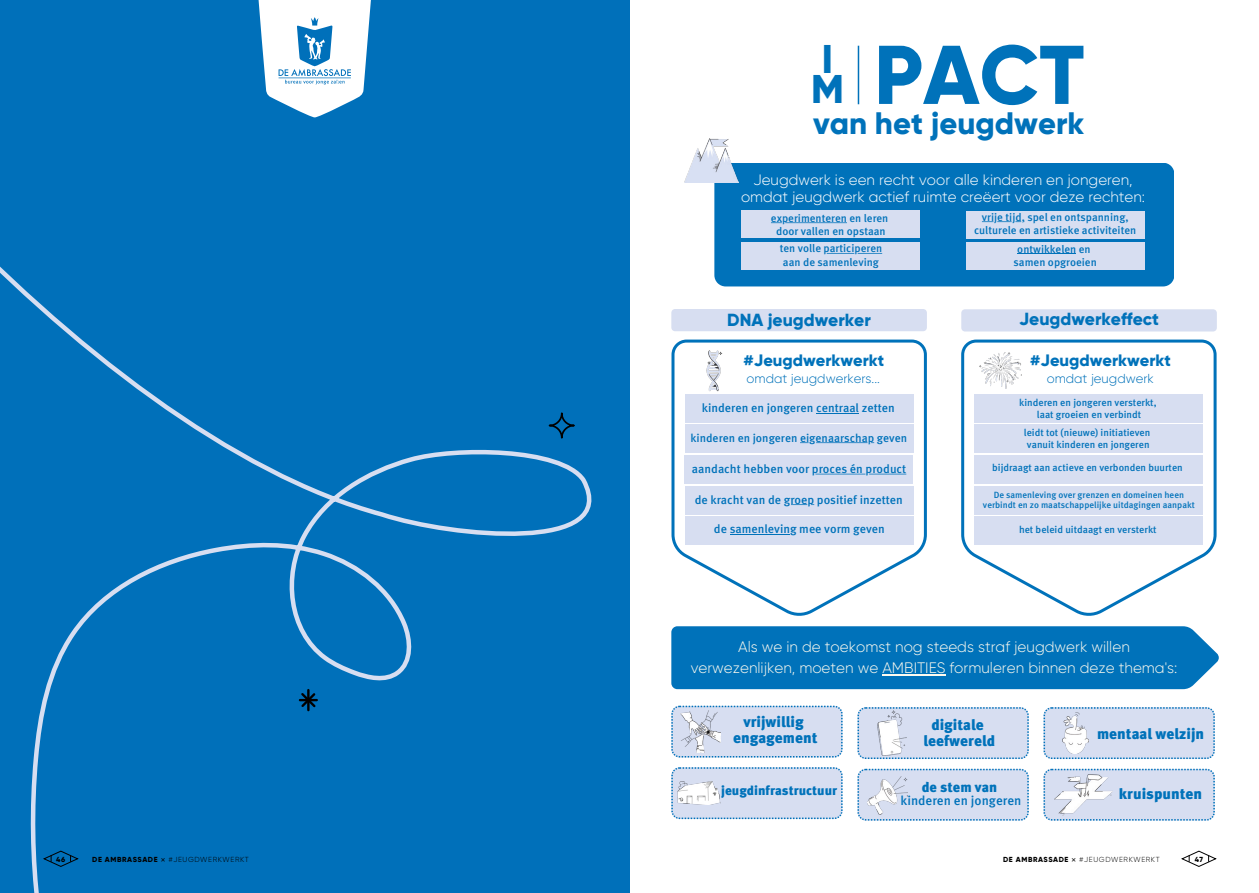
<style>
.page{position:relative;width:1259px;height:893px;background:#fff}
.page>*{position:absolute;margin:0;border:0;box-sizing:border-box;transform-origin:0 0}
.t1{font:800 83.1px "Gilroy";color:#0072ba}
.t2{font:800 40.05px/30px "Gilroy";color:#0072ba}
.t3{font:800 31.05px "Gilroy";color:#0072ba}
.t4{font:800 17.55px "Gilroy";color:#0072ba}
.t5{font:800 16.5px "Gilroy";color:#0072ba}
.t6{font:300 15.15px/21px "Gilroy";color:#fdfaef;text-align:center}
.t7{font:300 15px/16.5px "Gilroy";color:#fff;text-align:center}
.t8{font:900 15px/15.8px "Meta Pro";color:#0072ba;text-align:center}
.t9{font:900 13.95px "Meta Pro";color:#0072ba}
.t10{font:300 13.05px "Gilroy";color:#0072ba}
.t11{font:900 13.05px "Meta Pro";color:#0072ba}
.t12{font:500 13.05px "Meta Pro";color:#0072ba}
.t13{font:500 12px "Meta Pro";color:#0072ba}
.t14{font:500 11.55px "Meta Pro";color:#0072ba}
.t15{font:500 10.95px/13.5px "Meta Pro";color:#0072ba;text-align:center}
.t16{font:500 10.05px/12px "Meta Pro";color:#0072ba;text-align:center}
.t17{font:500 9px/9.8px "Meta Pro";color:#0072ba;text-align:center}
.t18{font:300 7.35px "Gilroy";letter-spacing:.085em;color:#000}
.t19{font:800 7.35px "Gilroy";color:#000}
.s1{font-weight:800}
.s2{font-family:"Moderat";font-weight:400}
</style>
<div class="page">
<svg style="left:671px;top:340px;width:256px;height:276px"></svg>
<div style="left:714px;top:163px;width:460px;height:123px;background:#0072ba"></div>
<hr style="left:857px;top:46px;width:2px;height:58px;background:#0072ba">
<div style="left:671px;top:309px;width:256px;height:22px;background:#d7def1"></div>
<div style="left:961px;top:309px;width:255px;height:22px;background:#d7def1"></div>
<svg style="left:961px;top:340px;width:255px;height:276px"></svg>
<div style="left:741px;top:211px;width:179px;height:27px;background:#d7def1"></div>
<div style="left:741px;top:242px;width:179px;height:27px;background:#d7def1"></div>
<div style="left:966px;top:211px;width:178px;height:27px;background:#d7def1"></div>
<div style="left:966px;top:243px;width:178px;height:27px;background:#d7def1"></div>
<div style="left:671px;top:626px;width:547px;height:63px;background:#0072ba"></div>
<div style="left:974px;top:486px;width:229px;height:28px;background:#d7def1"></div>
<div style="left:974px;top:517px;width:228px;height:28px;background:#d7def1"></div>
<div style="left:974px;top:455px;width:228px;height:29px;background:#d7def1"></div>
<div style="left:974px;top:425px;width:229px;height:28px;background:#d7def1"></div>
<div style="left:974px;top:395px;width:228px;height:28px;background:#d7def1"></div>
<img style="left:684px;top:139px;width:54px;height:44px">
<img style="left:699px;top:344px;width:30px;height:54px">
<img style="left:979px;top:352px;width:42px;height:37px">
<hr style="left:882px;top:674px;width:63px;height:2px;background:#fdfaef">
<hr style="left:816px;top:413px;width:43px;height:1px;background:#0072ba">
<hr style="left:785px;top:222px;width:62px;height:1px;background:#0072ba">
<svg style="left:826px;top:253px;width:56px;height:1px"></svg>
<svg style="left:982px;top:221px;width:43px;height:1px"></svg>
<hr style="left:1017px;top:254px;width:59px;height:1px;background:#0072ba">
<svg style="left:671px;top:706px;width:171px;height:51px;background:#cfdaef"></svg>
<svg style="left:671px;top:767px;width:171px;height:52px;background:#cfdaee"></svg>
<svg style="left:857px;top:707px;width:171px;height:52px;background:#ced9ee"></svg>
<svg style="left:857px;top:769px;width:171px;height:52px;background:#cfdaee"></svg>
<svg style="left:1043px;top:707px;width:171px;height:52px;background:#cfdaee"></svg>
<svg style="left:1043px;top:769px;width:171px;height:52px;background:#ced9ee"></svg>
<img style="left:867px;top:777px;width:40px;height:37px">
<img style="left:676px;top:781px;width:44px;height:24px">
<img style="left:681px;top:710px;width:39px;height:43px">
<img style="left:877px;top:710px;width:29px;height:45px">
<img style="left:1062px;top:712px;width:27px;height:42px">
<img style="left:1054px;top:774px;width:58px;height:41px">
<hr style="left:816px;top:442px;width:51px;height:1px;background:#0072ba">
<hr style="left:869px;top:474px;width:37px;height:1px;background:#0072ba">
<hr style="left:815px;top:474px;width:50px;height:1px;background:#0072ba">
<svg style="left:791px;top:504px;width:23px;height:1px"></svg>
<hr style="left:729px;top:534px;width:60px;height:1px;background:#0072ba">
<div style="left:0;top:0;width:622px;height:893px;background:#0070ba"></div>
<svg style="left:257px;top:0;width:115px;height:117px"></svg>
<div style="left:548px;top:412px;width:27px;height:27px;border:2px solid #000;border-radius:50%"></div>
<hr style="left:307px;top:690px;width:2px;height:20px;background:#000">
<svg style="left:299px;top:691px;width:19px;height:18px"></svg>
<svg style="left:43px;top:850px;width:37px;height:17px"></svg>
<svg style="left:1181px;top:850px;width:36px;height:17px"></svg>
<h1 class="t1" style="left:874px;top:22px;width:212px">PACT</h1>
<h3 class="t3" style="left:813px;top:104px;width:273px">van het jeugdwerk</h3>
<h3 class="t7" style="left:741px;top:171px;width:405px">Jeugdwerk is een recht voor alle kinderen en jongeren, omdat jeugdwerk actief ruimte creëert voor deze rechten:</h3>
<h2 class="t2" style="left:811px;top:44px;width:34px">I<br>M</h2>
<p class="t15" style="left:771px;top:211px;width:119px">experimenteren en leren door vallen en opstaan</p>
<p class="t15" style="left:779px;top:242px;width:104px">ten volle participeren aan de samenleving</p>
<p class="t15" style="left:974px;top:210px;width:164px">vrije tijd, spel en ontspanning, culturele en artistieke activiteiten</p>
<p class="t15" style="left:1013px;top:242px;width:85px">ontwikkelen en samen opgroeien</p>
<h3 class="t4" style="left:727px;top:308px;width:145px">DNA jeugdwerker</h3>
<h3 class="t4" style="left:1019px;top:308px;width:141px">Jeugdwerkeffect</h3>
<h3 class="t5" style="left:743px;top:350px;width:142px">#Jeugdwerkwerkt</h3>
<h3 class="t5" style="left:1030px;top:350px;width:142px">#Jeugdwerkwerkt</h3>
<p class="t10" style="left:746px;top:371px;width:135px">omdat jeugdwerkers...</p>
<p class="t10" style="left:1046px;top:370px;width:109px">omdat jeugdwerk</p>
<p class="t13" style="left:702px;top:400px;width:194px">kinderen en jongeren centraal zetten</p>
<p class="t16" style="left:1019px;top:397px;width:139px">kinderen en jongeren versterkt, laat groeien en verbindt</p>
<p class="t14" style="left:690px;top:430px;width:218px">kinderen en jongeren eigenaarschap geven</p>
<p class="t13" style="left:692px;top:461px;width:216px">aandacht hebben voor proces én product</p>
<p class="t13" style="left:694px;top:492px;width:210px">de kracht van de groep positief inzetten</p>
<p class="t13" style="left:714px;top:522px;width:172px">de samenleving mee vorm geven</p>
<p class="t16" style="left:1024px;top:427px;width:128px">leidt tot (nieuwe) initiatieven vanuit kinderen en jongeren</p>
<p class="t16" style="left:992px;top:462px;width:192px">bijdraagt aan actieve en verbonden buurten</p>
<p class="t17" style="left:983px;top:490px;width:213px">De samenleving over grenzen en domeinen heen verbindt en zo maatschappelijke uitdagingen aanpakt</p>
<p class="t16" style="left:1019px;top:523px;width:139px">het beleid uitdaagt en versterkt</p>
<h3 class="t6" style="left:690px;top:636px;width:488px">Als we in de toekomst nog steeds straf jeugdwerk willen verwezenlijken, moeten we AMBITIES formuleren binnen deze thema's:</h3>
<h3 class="t8" style="left:733px;top:715px;width:86px">vrijwillig engagement</h3>
<h3 class="t8" style="left:923px;top:717px;width:73px">digitale leefwereld</h3>
<h3 class="t8" style="left:1097px;top:726px;width:109px">mentaal welzijn</h3>
<h3 class="t9" style="left:921px;top:779px;width:77px">de stem van</h3>
<p class="t12" style="left:900px;top:792px;width:122px">kinderen en jongeren</p>
<p class="t11" style="left:721px;top:783px;width:118px">jeugdinfrastructuur</p>
<h3 class="t8" style="left:1118px;top:786px;width:85px">kruispunten</h3>
<p class="t19" style="left:56px;top:854px;width:11px">46</p>
<p class="t18" style="left:92px;top:855px;width:158px"><span class="s1">DE AMBRASSADE</span> <span class="s2">×</span> #JEUGDWERKWERKT</p>
<p class="t18" style="left:1003px;top:855px;width:158px"><span class="s1">DE AMBRASSADE</span> <span class="s2">×</span> #JEUGDWERKWERKT</p>
<p class="t19" style="left:1194px;top:854px;width:10px">47</p>
</div>
